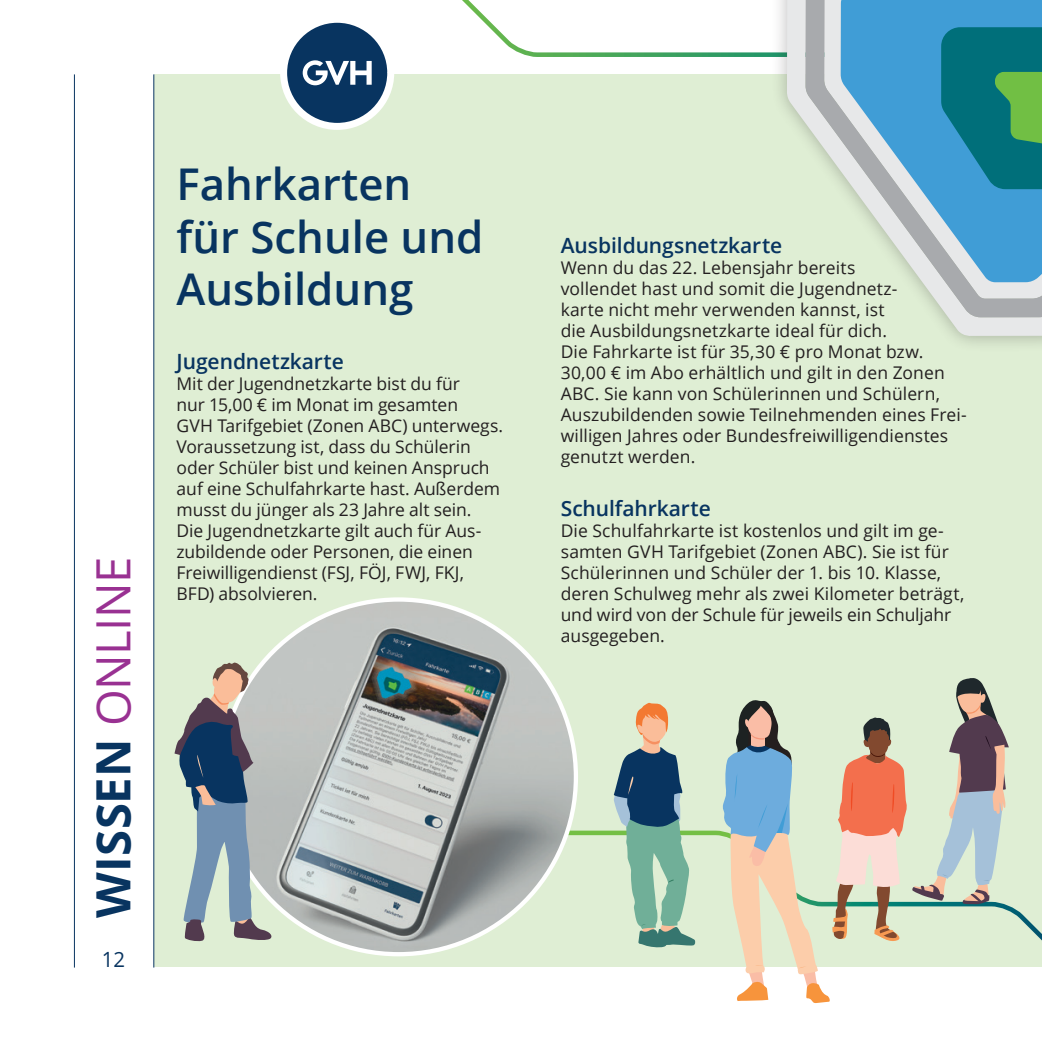
<style>
.page{position:relative;width:1042px;height:1042px;background:#fff}
.page>*{position:absolute;margin:0;border:0;box-sizing:border-box;transform-origin:0 0}
.t1{font:700 47.25px "Open Sans";letter-spacing:.005em;color:#083460}
.t2{font:600 43.75px/52.5px "Open Sans";color:#083460}
.t3{font:600 21px "Open Sans";color:#083460}
.t4{font:21px "Open Sans";color:#083460}
.t5{font:17.5px/21px "Open Sans";letter-spacing:.005em;color:#231f20}
.s1{font-weight:400;color:#993192}
</style>
<div class="page">
<div style="left:154px;top:74px;width:888px;height:893px;background:#dfeed4"></div>
<div style="left:770px;top:0;width:272px;height:352px;background:#231f20;opacity:.3"></div>
<svg style="left:787px;top:189px;width:255px;height:147px"></svg>
<svg style="left:805px;top:189px;width:237px;height:128px"></svg>
<svg style="left:840px;top:189px;width:202px;height:93px"></svg>
<svg style="left:462px;top:0;width:580px;height:189px"></svg>
<hr style="left:74px;top:74px;width:1px;height:893px;background:#083460">
<hr style="left:153px;top:74px;width:1px;height:893px;background:#083460">
<svg style="left:280px;top:16px;width:114px;height:114px;background:#4c6c8b"></svg>
<svg style="left:303px;top:60px;width:69px;height:25px"></svg>
<svg style="left:544px;top:828px;width:498px;height:113px"></svg>
<img style="left:221px;top:599px;width:355px;height:355px;border-radius:177px">
<svg style="left:174px;top:657px;width:99px;height:285px"></svg>
<div style="left:212px;top:678px;width:5px;height:9px;background:#fabd99;border-radius:50%"></div>
<svg style="left:722px;top:678px;width:287px;height:325px"></svg>
<svg style="left:613px;top:702px;width:83px;height:246px"></svg>
<h1 class="t1" style="left:80px;top:918px;width:363px;rotate:-90deg">WISSEN <span class="s1">ONLINE</span></h1>
<p class="t4" style="left:102px;top:945px;width:25px">12</p>
<h2 class="t2" style="left:177px;top:157px;width:308px">Fahrkarten für Schule und<br>Ausbildung</h2>
<p class="t3" style="left:177px;top:346px;width:169px">Jugendnetzkarte</p>
<p class="t5" style="left:177px;top:372px;width:328px">Mit der Jugendnetzkarte bist du für<br>nur 15,00 € im Monat im gesamten<br>GVH Tarifgebiet (Zonen ABC) unterwegs.<br>Voraussetzung ist, dass du Schülerin oder Schüler bist und keinen Anspruch auf eine Schulfahrkarte hast. Außerdem musst du jünger als 23 Jahre alt sein.<br>Die Jugendnetzkarte gilt auch für Aus&shy;zubildende oder Personen, die einen Freiwilligendienst (FSJ, FÖJ, FWJ, FKJ, BFD) absolvieren.</p>
<p class="t3" style="left:561px;top:231px;width:223px">Ausbildungsnetzkarte</p>
<p class="t5" style="left:561px;top:257px;width:408px">Wenn du das 22. Lebensjahr bereits<br>vollendet hast und somit die Jugendnetz-<br>karte nicht mehr verwenden kannst, ist<br>die Ausbildungsnetzkarte ideal für dich.<br>Die Fahrkarte ist für 35,30 € pro Monat bzw.<br>30,00 € im Abo erhältlich und gilt in den Zonen ABC. Sie kann von Schülerinnen und Schülern, Auszubildenden sowie Teilnehmenden eines Frei&shy;willigen Jahres oder Bundesfreiwilligendienstes genutzt werden.</p>
<p class="t3" style="left:561px;top:493px;width:152px">Schulfahrkarte</p>
<p class="t5" style="left:561px;top:519px;width:405px">Die Schulfahrkarte ist kostenlos und gilt im ge&shy;samten GVH Tarifgebiet (Zonen ABC). Sie ist für Schülerinnen und Schüler der 1. bis 10. Klasse, deren Schulweg mehr als zwei Kilometer beträgt, und wird von der Schule für jeweils ein Schuljahr ausgegeben.</p>
</div>
